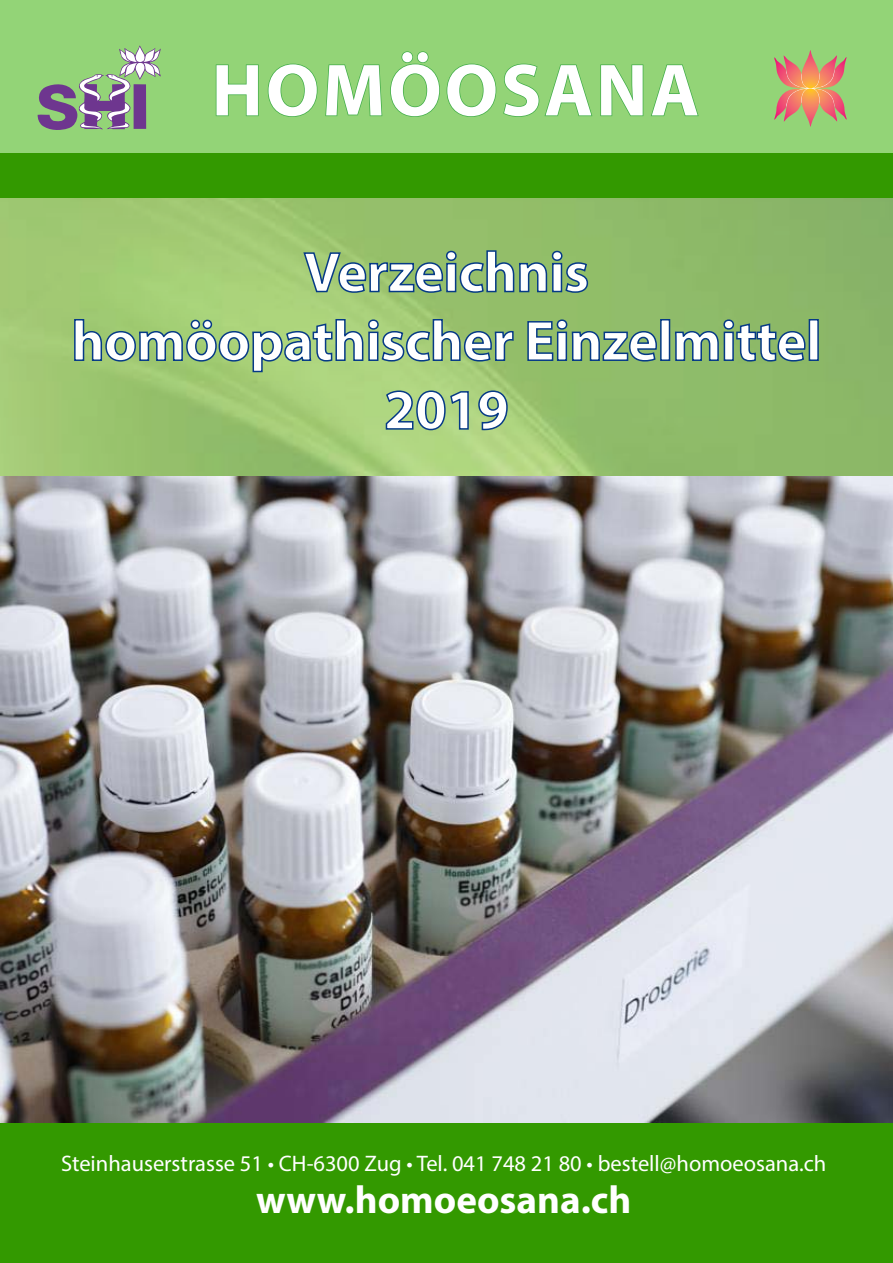
<style>
.page{position:relative;width:893px;height:1263px;background:#fff}
.page>*{position:absolute;margin:0;border:0;box-sizing:border-box;transform-origin:0 0}
.t1{font:700 74.55px "Myriad Pro";letter-spacing:.04em;color:#fff}
.t2{font:700 57px/68.7px "Myriad Pro";letter-spacing:-.01em;color:#fff;text-align:center}
.t3{font:700 39px "Myriad Pro";color:#fff}
.t4{font:22.5px "Myriad Pro";color:#fff}
</style>
<div class="page">
<img style="left:0;top:198px;width:893px;height:278px">
<div style="left:0;top:0;width:893px;height:170px;background:#93d477"></div>
<div style="left:0;top:153px;width:893px;height:45px;background:#390"></div>
<svg style="left:215px;top:64px;width:44px;height:53px"></svg>
<svg style="left:267px;top:63px;width:51px;height:54px"></svg>
<svg style="left:325px;top:64px;width:58px;height:53px"></svg>
<svg style="left:390px;top:51px;width:203px;height:66px"></svg>
<svg style="left:600px;top:64px;width:44px;height:53px"></svg>
<svg style="left:651px;top:64px;width:48px;height:53px"></svg>
<svg style="left:38px;top:46px;width:123px;height:84px"></svg>
<svg style="left:774px;top:50px;width:73px;height:77px"></svg>
<svg style="left:302px;top:250px;width:287px;height:44px;background:#7ea971"></svg>
<svg style="left:73px;top:318px;width:441px;height:55px;background:#8fb978"></svg>
<svg style="left:527px;top:319px;width:131px;height:43px;background:#76a46e"></svg>
<div style="left:660px;top:319px;width:10px;height:42px;border:2px solid #063a86"></div>
<svg style="left:674px;top:319px;width:132px;height:43px;background:#74a26e"></svg>
<div style="left:809px;top:319px;width:10px;height:42px;border:2px solid #063a86"></div>
<svg style="left:384px;top:390px;width:86px;height:41px;background:#90b983"></svg>
<svg style="left:477px;top:390px;width:31px;height:41px"></svg>
<div style="left:0;top:1118px;width:893px;height:145px;background:#390"></div>
<img style="left:0;top:476px;width:893px;height:646px">
<h1 class="t1" style="left:212px;top:42px;width:489px">HOMÖOSANA</h1>
<h2 class="t2" style="left:71px;top:236px;width:752px">Verzeichnis<br>homöopathischer Einzelmittel<br>2019</h2>
<p class="t4" style="left:61px;top:1150px;width:767px">Steinhauserstrasse 51 • CH-6300 Zug • Tel. 041 748 21 80 • bestell@homoeosana.ch</p>
<h3 class="t3" style="left:256px;top:1175px;width:377px">www.homoeosana.ch</h3>
</div>
